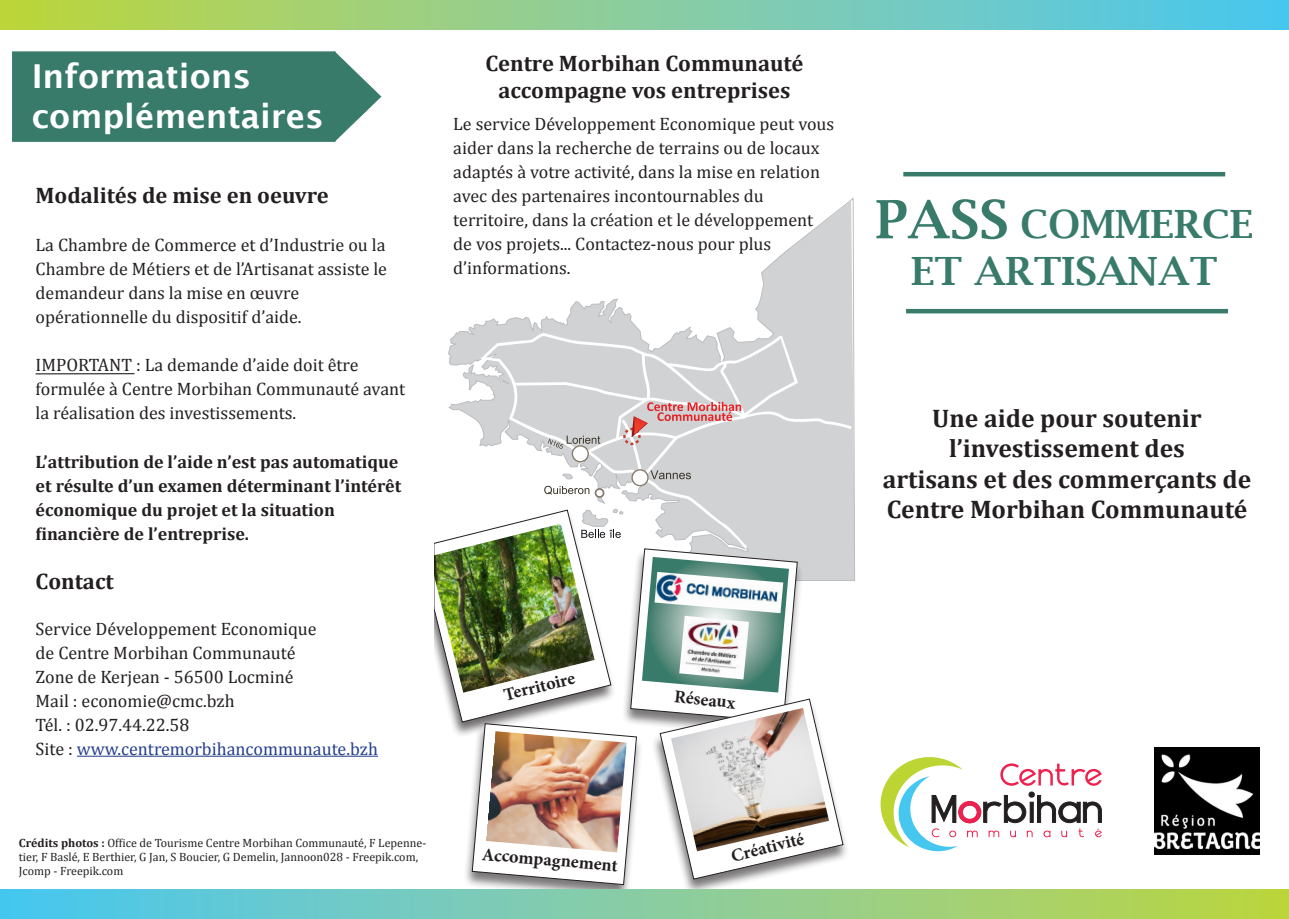
<style>
.page{position:relative;width:1289px;height:919px;background:#fff}
.page>*{position:absolute;margin:0;border:0;box-sizing:border-box;transform-origin:0 0}
.t1{font:600 39px/46.8px "Lucida Bright";color:#387b6a;text-align:center}
.t2{font:600 33px "Lucida Sans";color:#fff}
.t3{font:700 25.5px "Cambria";color:#231f20}
.t4{font:700 22.5px "Cambria";color:#231f20}
.t5{font:18px/24px "Cambria";color:#231f20}
.t6{font:700 18px/24px "Cambria";color:#231f20}
.t7{font:700 18px "Minion Pro";color:#231f20}
.t8{font:18px "Cambria";color:#253f8e}
.t9{font:12px/14.4px "Cambria";color:#231f20}
.s1{color:#231f20}
.s2{font-weight:700}
.s3{font-size:52.8px}
</style>
<div class="page">
<svg style="left:473px;top:197px;width:382px;height:384px"></svg>
<div style="left:843px;top:333px;width:8px;height:218px;background:#d1d2d4"></div>
<div style="left:650px;top:699px;width:199px;height:196px;background:#231f20;opacity:.6"></div>
<div style="left:463px;top:723px;width:180px;height:178px;background:#231f20;opacity:.6"></div>
<svg style="left:880px;top:757px;width:222px;height:95px"></svg>
<img style="left:1154px;top:747px;width:105px;height:107px">
<hr style="left:77px;top:755px;width:301px;height:1px;background:#253f8e">
<svg style="left:13px;top:51px;width:368px;height:91px;background:#438272"></svg>
<hr style="left:906px;top:309px;width:321px;height:4px;background:#387b6a">
<img style="left:434px;top:326px;width:409px;height:559px">
<img style="left:654px;top:572px;width:129px;height:41px">
<img style="left:679px;top:615px;width:70px;height:64px">
<hr style="left:903px;top:172px;width:322px;height:4px;background:#387b6a">
<div style="left:0;top:0;width:1288px;height:30px;background:linear-gradient(to right,#c1d443,#4fc6f5)"></div>
<div style="left:0;top:889px;width:1288px;height:29px;background:linear-gradient(to right,#4dc6f7,#c0d446)"></div>
<hr style="left:36px;top:373px;width:98px;height:1px;background:#231f20">
<p class="t2" style="left:32px;top:58px;width:221px">Informations</p>
<p class="t2" style="left:32px;top:97px;width:294px">complémentaires</p>
<p class="t4" style="left:36px;top:180px;width:295px">Modalités de mise en oeuvre</p>
<p class="t5" style="left:36px;top:233px;width:353px;text-align:justify">La Chambre de Commerce et d’Industrie ou la Chambre de Métiers et de l’Artisanat assiste le demandeur dans la mise en œuvre</p>
<p class="t5" style="left:36px;top:305px;width:267px">opérationnelle du dispositif d’aide.</p>
<p class="t5" style="left:36px;top:353px;width:324px">IMPORTANT : La demande d’aide doit être</p>
<p class="t5" style="left:36px;top:377px;width:371px">formulée à Centre Morbihan Communauté avant la réalisation des investissements.</p>
<p class="t6" style="left:36px;top:449px;width:367px">L’attribution de l’aide n’est pas automatique et résulte d’un examen déterminant l’intérêt économique du projet et la situation</p>
<p class="t6" style="left:36px;top:521px;width:215px">financière de l’entreprise.</p>
<p class="t4" style="left:36px;top:565px;width:80px">Contact</p>
<p class="t5" style="left:36px;top:616px;width:282px">Service Développement Economique</p>
<p class="t5" style="left:36px;top:640px;width:261px">de Centre Morbihan Communauté</p>
<p class="t5" style="left:36px;top:664px;width:260px">Zone de Kerjean - 56500 Locminé</p>
<p class="t5" style="left:36px;top:688px;width:201px">Mail : economie@cmc.bzh</p>
<p class="t5" style="left:36px;top:712px;width:155px">Tél. : 02.97.44.22.58</p>
<p class="t8" style="left:36px;top:738px;width:344px"><span class="s1">Site :</span> www.centremorbihancommunaute.bzh</p>
<p class="t4" style="left:485px;top:48px;width:319px">Centre Morbihan Communauté</p>
<p class="t4" style="left:498px;top:75px;width:293px">accompagne vos entreprises</p>
<p class="t5" style="left:453px;top:111px;width:382px">Le service Développement Economique peut vous aider dans la recherche de terrains ou de locaux adaptés à votre activité, dans la mise en relation avec des partenaires incontournables du</p>
<p class="t5" style="left:453px;top:207px;width:361px">territoire, dans la création et le développement de vos projets... Contactez-nous pour plus</p>
<p class="t5" style="left:453px;top:255px;width:119px">d’informations.</p>
<p class="t7" style="left:501px;top:682px;width:74px;rotate:-14deg">Territoire</p>
<p class="t7" style="left:675px;top:683px;width:63px;rotate:6deg">Réseaux</p>
<p class="t9" style="left:19px;top:835px;width:409px"><span class="s2">Crédits photos :</span> Office de Tourisme Centre Morbihan Communauté, F Lepenne&shy;tier, F Baslé, E Berthier, G Jan, S Boucier, G Demelin, Jannoon028 - Freepik.com,<br>Jcomp - Freepik.com</p>
<p class="t7" style="left:483px;top:841px;width:138px;rotate:5deg">Accompagnement</p>
<p class="t7" style="left:728px;top:843px;width:76px;rotate:-14deg">Créativité</p>
<p class="t1" style="left:875px;top:201px;width:379px"><span class="s3">PASS</span> COMMERCE<br>ET ARTISANAT</p>
<p class="t3" style="left:932px;top:400px;width:271px">Une aide pour soutenir</p>
<p class="t3" style="left:949px;top:430px;width:237px">l’investissement des</p>
<p class="t3" style="left:882px;top:461px;width:370px">artisans et des commerçants de</p>
<p class="t3" style="left:886px;top:491px;width:362px">Centre Morbihan Communauté</p>
</div>
